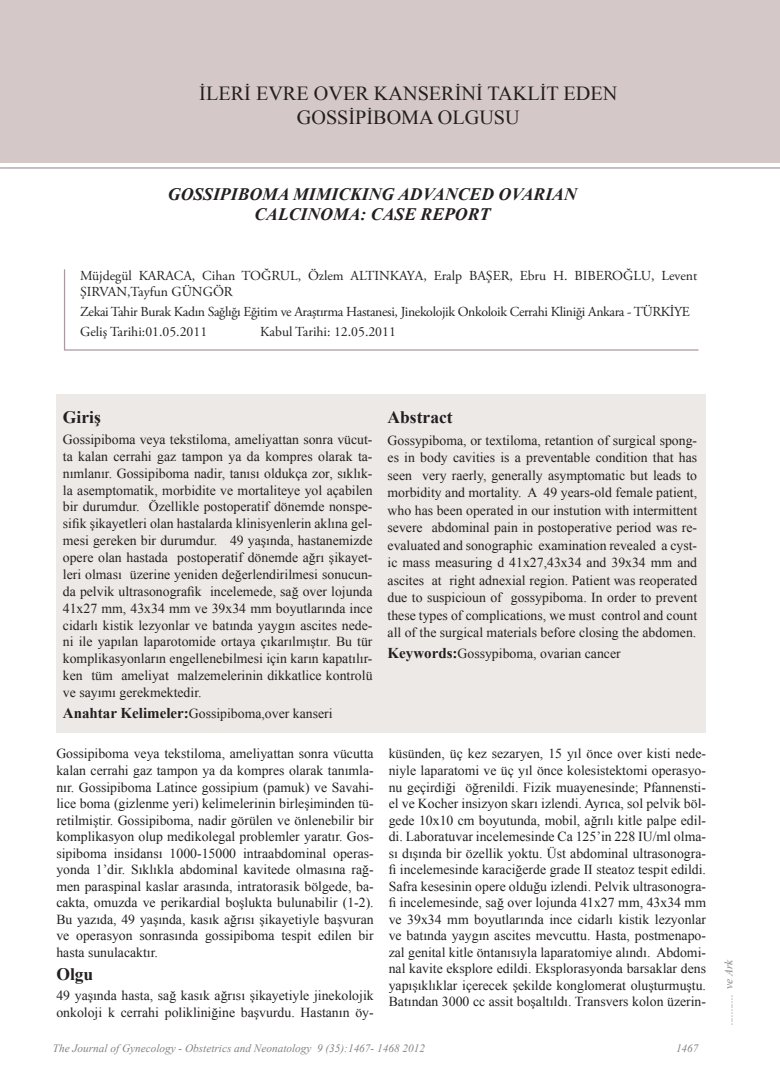
<style>
.page{position:relative;width:780px;height:1088px;background:#fff}
.page>*{position:absolute;margin:0;border:0;box-sizing:border-box;transform-origin:0 0}
.t1{font:20px/24px "Times New Roman";color:#231f20;text-align:center}
.t2{font:italic 700 17.5px/20px "Times New Roman";color:#231f20;text-align:center}
.t3{font:700 17.5px "Times New Roman";color:#231f20}
.t4{font:13.75px/16.5px "Times New Roman";color:#231f20;text-align:justify}
.t5{font:13.75px/20px "Adobe Garamond Pro";letter-spacing:-.025em;color:#231f20}
.t6{font:13.75px/16.2px "Adobe Garamond Pro";color:#231f20}
.t7{font:italic 11.25px "Times New Roman";color:#808285}
.s1{font-weight:700;font-size:15px}
</style>
<div class="page">
<div style="left:0;top:0;width:780px;height:163px;background:#d5c8c8"></div>
<hr style="left:64px;top:349px;width:634px;height:2px;background:#a899a3">
<hr style="left:64px;top:269px;width:1px;height:81px;background:#a899a3">
<hr style="left:0;top:167px;width:780px;height:2px;background:#a899a3">
<div style="left:56px;top:394px;width:650px;height:338px;background:#ece9e7"></div>
<h1 class="t1" style="left:199px;top:81px;width:419px">İLERİ EVRE OVER KANSERİNİ TAKLİT EDEN<br>GOSSİPİBOMA OLGUSU</h1>
<p class="t2" style="left:168px;top:183px;width:410px">GOSSIPIBOMA MIMICKING ADVANCED OVARIAN<br>CALCINOMA: CASE REPORT</p>
<p class="t6" style="left:80px;top:268px;width:618px">Müjdegül KARACA, Cihan TOĞRUL, Özlem ALTINKAYA, Eralp BAŞER, Ebru H. BIBEROĞLU, Levent<br>ŞIRVAN,Tayfun GÜNGÖR</p>
<p class="t5" style="left:80px;top:302px;width:611px">Zekai Tahir Burak Kadın Sağlığı Eğitim ve Araştırma Hastanesi, Jinekolojik Onkoloik Cerrahi Kliniği Ankara - TÜRKİYE<br>Geliş Tarihi:01.05.2011</p>
<p class="t6" style="left:260px;top:324px;width:137px">Kabul Tarihi: 12.05.2011</p>
<p class="t3" style="left:63px;top:405px;width:39px">Giriş</p>
<p class="t4" style="left:63px;top:431px;width:311px;line-height:16.9px">Gossipiboma veya tekstiloma, ameliyattan sonra vücut&shy;ta kalan cerrahi gaz tampon ya da kompres olarak ta&shy;nımlanır. Gossipiboma nadir, tanısı oldukça zor, sıklık&shy;la asemptomatik, morbidite ve mortaliteye yol açabilen bir durumdur. Özellikle postoperatif dönemde nonspe&shy;sifik şikayetleri olan hastalarda klinisyenlerin aklına gel&shy;mesi gereken bir durumdur. 49 yaşında, hastanemizde opere olan hastada postoperatif dönemde ağrı şikayet&shy;leri olması üzerine yeniden değerlendirilmesi sonucun&shy;da pelvik ultrasonografik incelemede, sağ over lojunda 41x27 mm, 43x34 mm ve 39x34 mm boyutlarında ince cidarlı kistik lezyonlar ve batında yaygın ascites nede&shy;ni ile yapılan laparotomide ortaya çıkarılmıştır. Bu tür komplikasyonların engellenebilmesi için karın kapatılır&shy;ken tüm ameliyat malzemelerinin dikkatlice kontrolü ve sayımı gerekmektedir.</p>
<p class="t4" style="left:63px;top:704px;width:271px"><span class="s1">Anahtar Kelimeler:</span>Gossipiboma,over kanseri</p>
<p class="t4" style="left:56px;top:745px;width:319px">Gossipiboma veya tekstiloma, ameliyattan sonra vücutta kalan cerrahi gaz tampon ya da kompres olarak tanımla&shy;nır. Gossipiboma Latince gossipium (pamuk) ve Savahi&shy;lice boma (gizlenme yeri) kelimelerinin birleşiminden tü&shy;retilmiştir. Gossipiboma, nadir görülen ve önlenebilir bir komplikasyon olup medikolegal problemler yaratır. Gos&shy;sipiboma insidansı 1000-15000 intraabdominal operas&shy;yonda 1’dir. Sıklıkla abdominal kavitede olmasına rağ&shy;men paraspinal kaslar arasında, intratorasik bölgede, ba&shy;cakta, omuzda ve perikardial boşlukta bulunabilir (1-2).<br>Bu yazıda, 49 yaşında, kasık ağrısı şikayetiyle başvuran ve operasyon sonrasında gossipiboma tespit edilen bir hasta sunulacaktır.</p>
<p class="t3" style="left:56px;top:962px;width:38px">Olgu</p>
<p class="t4" style="left:56px;top:987px;width:319px">49 yaşında hasta, sağ kasık ağrısı şikayetiyle jinekolojik onkoloji k cerrahi polikliniğine başvurdu. Hastanın öy-</p>
<p class="t3" style="left:387px;top:405px;width:67px">Abstract</p>
<p class="t4" style="left:387px;top:431px;width:311px;line-height:17.5px">Gossypiboma, or textiloma, retantion of surgical spong&shy;es in body cavities is a preventable condition that has seen very raerly, generally asymptomatic but leads to morbidity and mortality. A 49 years-old female patient, who has been operated in our instution with intermittent severe abdominal pain in postoperative period was re&shy;evaluated and sonographic examination revealed a cyst&shy;ic mass measuring d 41x27,43x34 and 39x34 mm and ascites at right adnexial region. Patient was reoperated due to suspicioun of gossypiboma. In order to prevent these types of complications, we must control and count all of the surgical materials before closing the abdomen.</p>
<p class="t4" style="left:387px;top:645px;width:235px"><span class="s1">Keywords:</span>Gossypiboma, ovarian cancer</p>
<p class="t4" style="left:389px;top:745px;width:319px">küsünden, üç kez sezaryen, 15 yıl önce over kisti nede&shy;niyle laparatomi ve üç yıl önce kolesistektomi operasyo&shy;nu geçirdiği öğrenildi. Fizik muayenesinde; Pfannensti&shy;el ve Kocher insizyon skarı izlendi. Ayrıca, sol pelvik böl&shy;gede 10x10 cm boyutunda, mobil, ağrılı kitle palpe edil&shy;di. Laboratuvar incelemesinde Ca 125’in 228 IU/ml olma&shy;sı dışında bir özellik yoktu. Üst abdominal ultrasonogra&shy;fi incelemesinde karaciğerde grade II steatoz tespit edildi.<br>Safra kesesinin opere olduğu izlendi. Pelvik ultrasonogra&shy;fi incelemesinde, sağ over lojunda 41x27 mm, 43x34 mm ve 39x34 mm boyutlarında ince cidarlı kistik lezyonlar ve batında yaygın ascites mevcuttu. Hasta, postmenapo&shy;zal genital kitle öntanısıyla laparatomiye alındı. Abdomi&shy;nal kavite eksplore edildi. Eksplorasyonda barsaklar dens yapışıklıklar içerecek şekilde konglomerat oluşturmuştu.<br>Batından 3000 cc assit boşaltıldı. Transvers kolon üzerin-</p>
<p class="t7" style="left:53px;top:1040px;width:373px">The Journal of Gynecology - Obstetrics and Neonatology 9 (35):1467- 1468 2012</p>
<p class="t7" style="left:676px;top:1041px;width:24px">1467</p>
<p class="t7" style="left:721px;top:1025px;width:67px;rotate:-90deg">........... ve Ark</p>
</div>
